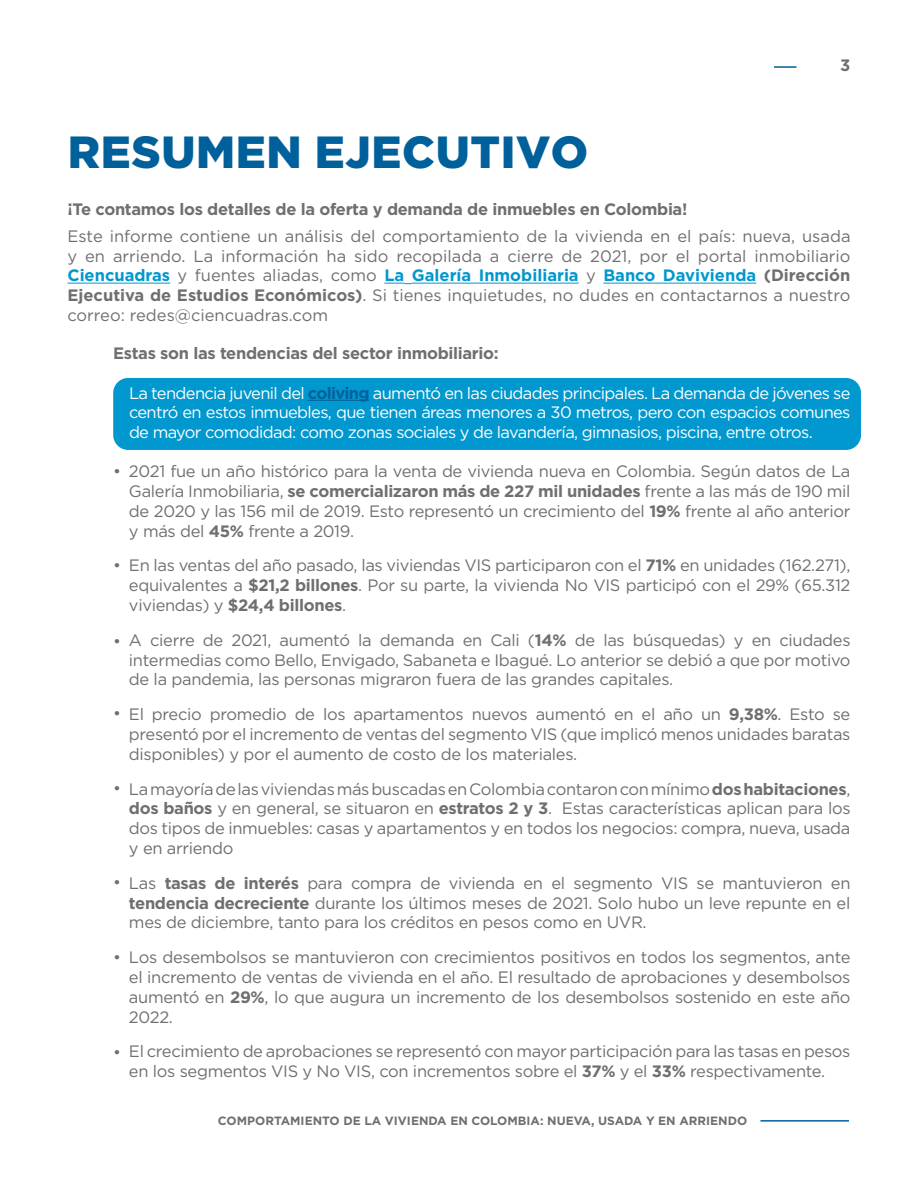
<style>
.page{position:relative;width:918px;height:1188px;background:#fff}
.page>*{position:absolute;margin:0;border:0;box-sizing:border-box;transform-origin:0 0}
.t1{font:900 45px "Gotham";letter-spacing:.015em;color:#00609b}
.t2{font:16.5px/19.8px "Gotham";letter-spacing:-.02em;color:#706f6f;text-align:justify}
.t3{font:16.5px/19.8px "Gotham";letter-spacing:-.04em;color:#fff;text-align:justify}
.t4{font:700 16.5px "Gotham";letter-spacing:-.02em;color:#706f6f}
.t5{font:700 12px "Gotham";color:#706f6f}
.s1{font-weight:700;color:#0098ce}
.s2{font-weight:700}
.s3{font-weight:700;color:#00619c}
</style>
<div class="page">
<hr style="left:760px;top:1120px;width:89px;height:2px;background:#00609b">
<hr style="left:774px;top:66px;width:22px;height:2px;background:#00609b">
<div style="left:113px;top:378px;width:748px;height:72px;background:#0098ce;border-radius:15px"></div>
<hr style="left:68px;top:283px;width:102px;height:1px;background:#0098ce">
<svg style="left:384px;top:283px;width:28px;height:1px"></svg>
<hr style="left:412px;top:283px;width:167px;height:1px;background:#0098ce">
<hr style="left:603px;top:283px;width:153px;height:1px;background:#0098ce">
<hr style="left:308px;top:400px;width:61px;height:1px;background:#00619c">
<p class="t4" style="left:840px;top:54px;width:12px">3</p>
<h1 class="t1" style="left:68px;top:126px;width:522px">RESUMEN EJECUTIVO</h1>
<p class="t4" style="left:68px;top:198px;width:621px">¡Te contamos los detalles de la oferta y demanda de inmuebles en Colombia!</p>
<p class="t2" style="left:67px;top:226px;width:785px">Este informe contiene un análisis del comportamiento de la vivienda en el país: nueva, usada y en arriendo. La información ha sido recopilada a cierre de 2021, por el portal inmobiliario <span class="s1">Ciencuadras</span> y fuentes aliadas, como <span class="s1">La Galería Inmobiliaria</span> y <span class="s1">Banco Davivienda</span> <span class="s2">(Dirección Ejecutiva de Estudios Económicos)</span>. Si tienes inquietudes, no dudes en contactarnos a nuestro correo: redes@ciencuadras.com</p>
<p class="t4" style="left:113px;top:342px;width:387px">Estas son las tendencias del sector inmobiliario:</p>
<p class="t2" style="left:113px;top:461px;width:9px">•</p>
<p class="t2" style="left:113px;top:555px;width:9px">•</p>
<p class="t2" style="left:113px;top:631px;width:9px">•</p>
<p class="t2" style="left:113px;top:703px;width:9px">•</p>
<p class="t2" style="left:113px;top:778px;width:9px">•</p>
<p class="t2" style="left:113px;top:872px;width:9px">•</p>
<p class="t2" style="left:113px;top:947px;width:9px">•</p>
<p class="t2" style="left:113px;top:1042px;width:9px">•</p>
<p class="t3" style="left:129px;top:383px;width:723px">La tendencia juvenil del <span class="s3">coliving</span> aumentó en las ciudades principales. La demanda de jóvenes se centró en estos inmuebles, que tienen áreas menores a 30 metros, pero con espacios comunes de mayor comodidad: como zonas sociales y de lavandería, gimnasios, piscina, entre otros.</p>
<p class="t2" style="left:129px;top:461px;width:723px">2021 fue un año histórico para la venta de vivienda nueva en Colombia. Según datos de La Galería Inmobiliaria, <span class="s2">se comercializaron más de 227 mil unidades</span> frente a las más de 190 mil de 2020 y las 156 mil de 2019. Esto representó un crecimiento del <span class="s2">19%</span> frente al año anterior y más del <span class="s2">45%</span> frente a 2019.</p>
<p class="t2" style="left:129px;top:555px;width:723px">En las ventas del año pasado, las viviendas VIS participaron con el <span class="s2">71%</span> en unidades (162.271), equivalentes a <span class="s2">$21,2 billones</span>. Por su parte, la vivienda No VIS participó con el 29% (65.312 viviendas) y <span class="s2">$24,4 billones</span>.</p>
<p class="t2" style="left:129px;top:630px;width:723px">A cierre de 2021, aumentó la demanda en Cali (<span class="s2">14%</span> de las búsquedas) y en ciudades intermedias como Bello, Envigado, Sabaneta e Ibagué. Lo anterior se debió a que por motivo de la pandemia, las personas migraron fuera de las grandes capitales.</p>
<p class="t2" style="left:129px;top:704px;width:723px">El precio promedio de los apartamentos nuevos aumentó en el año un <span class="s2">9,38%</span>. Esto se presentó por el incremento de ventas del segmento VIS (que implicó menos unidades baratas disponibles) y por el aumento de costo de los materiales.</p>
<p class="t2" style="left:129px;top:778px;width:723px">La mayoría de las viviendas más buscadas en Colombia contaron con mínimo <span class="s2">dos habitaciones</span>, <span class="s2">dos baños</span> y en general, se situaron en <span class="s2">estratos 2 y 3</span>. Estas características aplican para los dos tipos de inmuebles: casas y apartamentos y en todos los negocios: compra, nueva, usada y en arriendo</p>
<p class="t2" style="left:129px;top:873px;width:723px">Las <span class="s2">tasas de interés</span> para compra de vivienda en el segmento VIS se mantuvieron en <span class="s2">tendencia decreciente</span> durante los últimos meses de 2021. Solo hubo un leve repunte en el mes de diciembre, tanto para los créditos en pesos como en UVR.</p>
<p class="t2" style="left:129px;top:947px;width:723px">Los desembolsos se mantuvieron con crecimientos positivos en todos los segmentos, ante el incremento de ventas de vivienda en el año. El resultado de aprobaciones y desembolsos aumentó en <span class="s2">29%</span>, lo que augura un incremento de los desembolsos sostenido en este año 2022.</p>
<p class="t2" style="left:129px;top:1041px;width:723px">El crecimiento de aprobaciones se representó con mayor participación para las tasas en pesos en los segmentos VIS y No VIS, con incrementos sobre el <span class="s2">37%</span> y el <span class="s2">33%</span> respectivamente.</p>
<p class="t5" style="left:218px;top:1113px;width:531px">COMPORTAMIENTO DE LA VIVIENDA EN COLOMBIA: NUEVA, USADA Y EN ARRIENDO</p>
</div>
